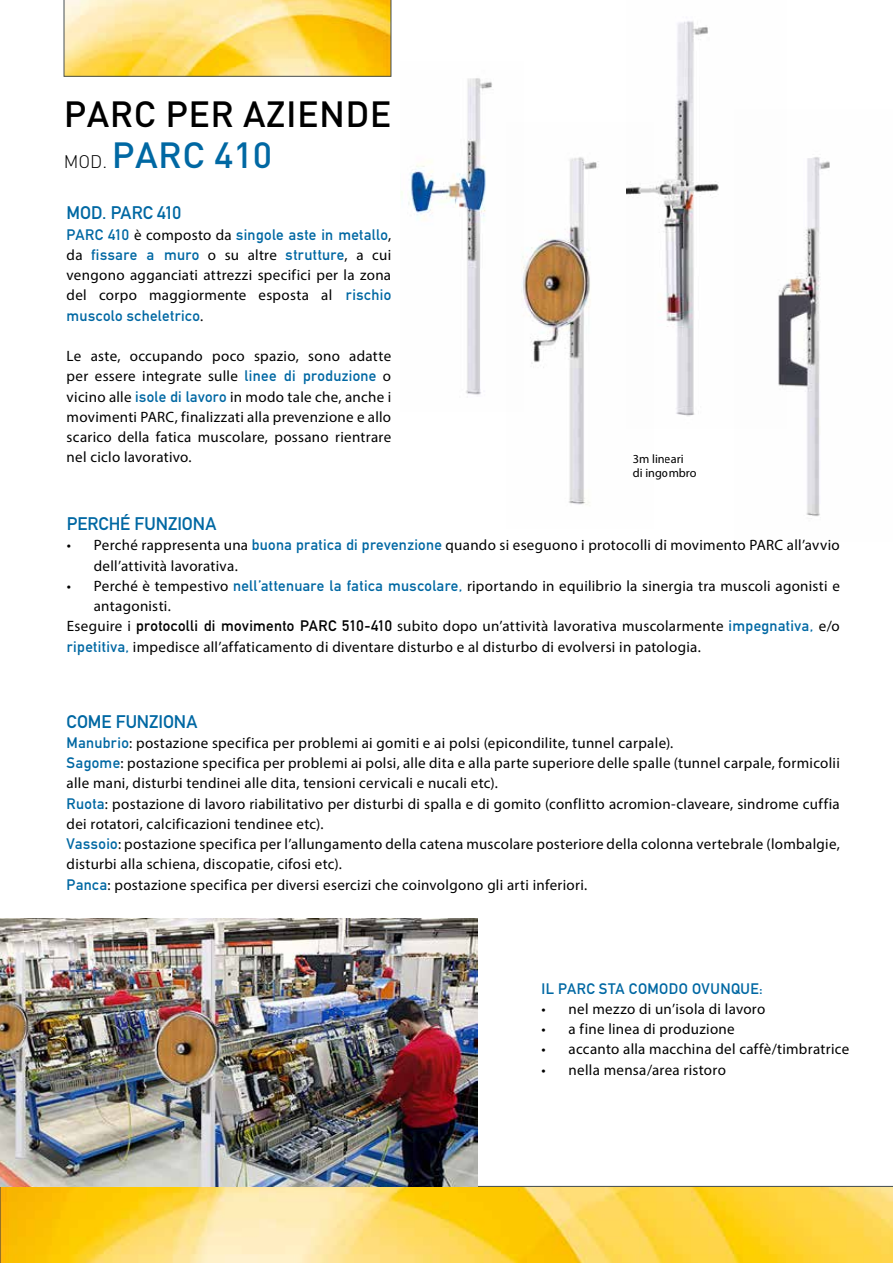
<style>
.page{position:relative;width:893px;height:1263px;background:#fff}
.page>*{position:absolute;margin:0;border:0;box-sizing:border-box;transform-origin:0 0}
.t1{font:500 36px/40.7px "DIN Pro";letter-spacing:.01em;color:#000}
.t2{font:700 18px "DIN Alternate";letter-spacing:-.005em;color:#0068a3}
.t3{font:15px/20.2px "Myriad Pro";letter-spacing:.02em;color:#000}
.t4{font:700 15px/20.2px "DIN Alternate";letter-spacing:.025em;color:#0068a3}
.t5{font:12.3px/14.7px "Myriad Pro";color:#000}
.s1{font-weight:300;font-size:18px}
.s2{color:#0068a3}
.s3{font-family:"Myriad Pro";font-weight:400;color:#000}
.s4{font-family:"DIN Alternate";font-weight:700;color:#0068a3}
.s5{font-family:"DIN Alternate";font-weight:700}
</style>
<div class="page">
<svg style="left:0;top:1186px;width:893px;height:77px;background:#fcd54e"></svg>
<img style="left:654px;top:21px;width:65px;height:395px">
<img style="left:401px;top:78px;width:91px;height:317px">
<img style="left:521px;top:157px;width:133px;height:348px">
<svg style="left:64px;top:0;width:327px;height:77px;background:#f9d96c"></svg>
<img style="left:0;top:918px;width:477px;height:268px">
<img style="left:778px;top:157px;width:52px;height:360px">
<h1 class="t1" style="left:64px;top:93px;width:329px">PARC PER AZIENDE<br><span class="s1">MOD.</span> <span class="s2">PARC 410</span></h1>
<p class="t2" style="left:67px;top:199px;width:116px">MOD. PARC 410</p>
<p class="t4" style="left:67px;top:223px;width:326px">PARC 410 <span class="s3">è composto da</span> singole aste in metallo<span class="s3">, da</span> fissare a muro <span class="s3">o su altre</span> strutture<span class="s3">, a cui</span></p>
<p class="t3" style="left:67px;top:265px;width:326px">vengono agganciati attrezzi specifici per la zona del corpo maggiormente esposta al <span class="s4">rischio</span></p>
<p class="t4" style="left:67px;top:304px;width:138px">muscolo scheletrico<span class="s3">.</span></p>
<p class="t3" style="left:67px;top:346px;width:326px;text-align:justify">Le aste, occupando poco spazio, sono adatte per essere integrate sulle <span class="s4">linee di produzione</span> o vicino alle <span class="s4">isole di lavoro</span> in modo tale che, anche i movimenti PARC, finalizzati alla prevenzione e allo scarico della fatica muscolare, possano rientrare nel ciclo lavorativo.</p>
<p class="t5" style="left:633px;top:451px;width:65px">3m lineari di ingombro</p>
<p class="t2" style="left:67px;top:510px;width:151px">PERCHÉ FUNZIONA</p>
<p class="t3" style="left:94px;top:535px;width:748px;text-indent:-27px">• Perché rappresenta una <span class="s4">buona pratica di prevenzione</span> quando si eseguono i protocolli di movimento PARC all’avvio dell’attività lavorativa.</p>
<p class="t3" style="left:67px;top:575px;width:774px">• Perché è tempestivo <span class="s4">nell’attenuare la fatica muscolare,</span> riportando in equilibrio la sinergia tra muscoli agonisti e</p>
<p class="t3" style="left:94px;top:596px;width:78px">antagonisti.</p>
<p class="t3" style="left:67px;top:616px;width:774px">Eseguire i <span class="s5">protocolli di movimento PARC 510-410</span> subito dopo un’attività lavorativa muscolarmente <span class="s4">impegnativa,</span> e/o</p>
<p class="t3" style="left:67px;top:636px;width:635px"><span class="s4">ripetitiva,</span> impedisce all’affaticamento di diventare disturbo e al disturbo di evolversi in patologia.</p>
<p class="t2" style="left:67px;top:708px;width:132px">COME FUNZIONA</p>
<p class="t3" style="left:67px;top:732px;width:775px"><span class="s4">Manubrio</span>: postazione specifica per problemi ai gomiti e ai polsi (epicondilite, tunnel carpale).<br><span class="s4">Sagome</span>: postazione specifica per problemi ai polsi, alle dita e alla parte superiore delle spalle (tunnel carpale, formicolii alle mani, disturbi tendinei alle dita, tensioni cervicali e nucali etc).<br><span class="s4">Ruota</span>: postazione di lavoro riabilitativo per disturbi di spalla e di gomito (conflitto acromion-claveare, sindrome cuffia dei rotatori, calcificazioni tendinee etc).<br><span class="s4">Vassoio</span>: postazione specifica per l’allungamento della catena muscolare posteriore della colonna vertebrale (lombalgie, disturbi alla schiena, discopatie, cifosi etc).<br><span class="s4">Panca</span>: postazione specifica per diversi esercizi che coinvolgono gli arti inferiori.</p>
<p class="t4" style="left:542px;top:977px;width:223px">IL PARC STA COMODO OVUNQUE:</p>
<p class="t3" style="left:542px;top:998px;width:225px">• nel mezzo di un’isola di lavoro</p>
<p class="t3" style="left:542px;top:1019px;width:195px">• a fine linea di produzione</p>
<p class="t3" style="left:542px;top:1039px;width:309px">• accanto alla macchina del caffè/timbratrice</p>
<p class="t3" style="left:542px;top:1059px;width:186px">• nella mensa/area ristoro</p>
</div>
